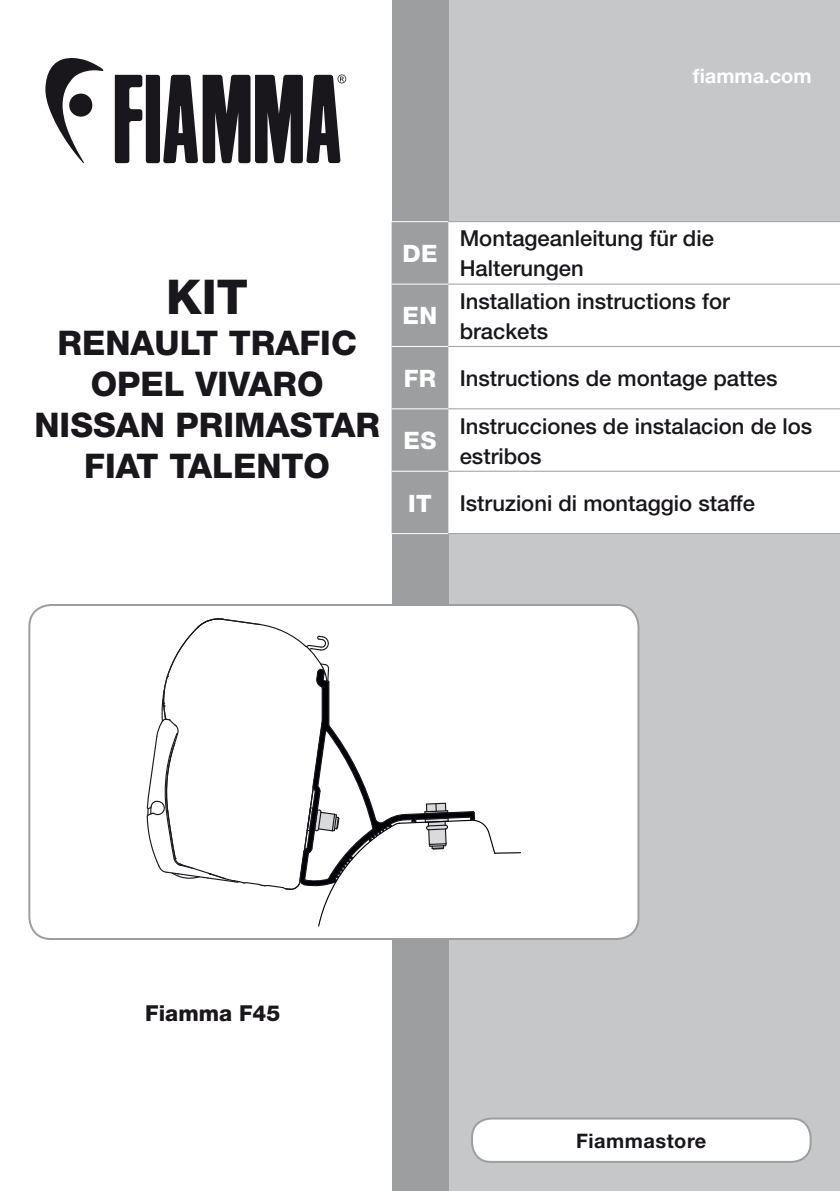
<style>
.page{position:relative;width:840px;height:1191px;background:#fff}
.page>*{position:absolute;margin:0;border:0;box-sizing:border-box;transform-origin:0 0}
.Titolo_2{font:800 48px "Helvetica Neue";color:#1a171c}
.Titolo_2-2{font:800 34px/40.8px "Helvetica Neue";color:#1a171c;text-align:center}
.Nazione{font:800 24px "Helvetica Neue";letter-spacing:.025em;color:#fff}
.Titolo_3{font:500 22px/30px "Helvetica Neue";color:#1a171c}
.Titolo_3-2{font:800 22px "Helvetica Neue";color:#1a171c}
.Linea_copertina{font:700 20px "Helvetica Neue";letter-spacing:.025em;color:#1a171c}
.Fiamma_com{font:700 20px "Helvetica Neue";color:#fff}
</style>
<div class="page">
<svg style="left:115px;top:74px;width:231px;height:89px"></svg>
<svg style="left:45px;top:58px;width:58px;height:105px"></svg>
<div style="left:69px;top:94px;width:23px;height:23px;background:#1a171c;border-radius:50%"></div>
<div style="left:448px;top:0;width:391px;height:1191px;background:#c6c7c8"></div>
<div style="left:391px;top:0;width:57px;height:1191px;background:#9c9e9f"></div>
<div style="left:472px;top:1118px;width:338px;height:43px;background:#fff;border-radius:19px"></div>
<div style="left:471px;top:1117px;width:340px;height:45px;border:2px solid #9c9e9f;border-radius:19px"></div>
<svg style="left:391px;top:222px;width:57px;height:311px"></svg>
<div style="left:448px;top:222px;width:391px;height:311px;background:#fff"></div>
<hr style="left:391px;top:346px;width:57px;height:1px;background:#fff">
<hr style="left:391px;top:408px;width:57px;height:1px;background:#fff">
<hr style="left:391px;top:471px;width:57px;height:1px;background:#fff">
<hr style="left:391px;top:533px;width:57px;height:1px;background:#fff">
<hr style="left:391px;top:221px;width:57px;height:1px;background:#fff">
<hr style="left:391px;top:283px;width:57px;height:1px;background:#fff">
<hr style="left:448px;top:221px;width:391px;height:1px;background:#9c9e9f">
<hr style="left:448px;top:283px;width:391px;height:1px;background:#9c9e9f">
<hr style="left:448px;top:346px;width:391px;height:1px;background:#9c9e9f">
<hr style="left:448px;top:408px;width:391px;height:1px;background:#9c9e9f">
<hr style="left:448px;top:471px;width:391px;height:1px;background:#9c9e9f">
<hr style="left:448px;top:533px;width:391px;height:1px;background:#9c9e9f">
<div style="left:29px;top:605px;width:609px;height:334px;background:#fff;border-radius:22px"></div>
<svg style="left:146px;top:618px;width:374px;height:309px"></svg>
<div style="left:28px;top:604px;width:611px;height:336px;border:2px solid #9c9e9f;border-radius:22px"></div>
<p class="Fiamma_com" style="left:692px;top:64px;width:120px">fiamma.com</p>
<p class="Titolo_2" style="left:166px;top:269px;width:83px">KIT</p>
<p class="Titolo_2-2" style="left:57px;top:323px;width:301px">RENAULT TRAFIC<br>OPEL VIVARO</p>
<p class="Titolo_2-2" style="left:34px;top:404px;width:347px">NISSAN PRIMASTAR</p>
<p class="Titolo_2-2" style="left:84px;top:445px;width:247px">FIAT TALENTO</p>
<p class="Nazione" style="left:402px;top:239px;width:37px">DE</p>
<p class="Nazione" style="left:402px;top:302px;width:36px">EN</p>
<p class="Titolo_3" style="left:459px;top:223px;width:255px">Montageanleitung für die<br>Halterungen</p>
<p class="Titolo_3" style="left:459px;top:286px;width:271px">Installation instructions for brackets</p>
<p class="Nazione" style="left:403px;top:364px;width:34px">FR</p>
<p class="Titolo_3" style="left:459px;top:363px;width:319px">Instructions de montage pattes</p>
<p class="Nazione" style="left:403px;top:426px;width:35px">ES</p>
<p class="Titolo_3" style="left:459px;top:410px;width:354px">Instrucciones de instalacion de los estribos</p>
<p class="Nazione" style="left:408px;top:489px;width:25px">IT</p>
<p class="Titolo_3" style="left:459px;top:488px;width:297px">Istruzioni di montaggio staffe</p>
<p class="Titolo_3-2" style="left:145px;top:999px;width:136px">Fiamma F45</p>
<p class="Linea_copertina" style="left:576px;top:1128px;width:132px">Fiammastore</p>
</div>
